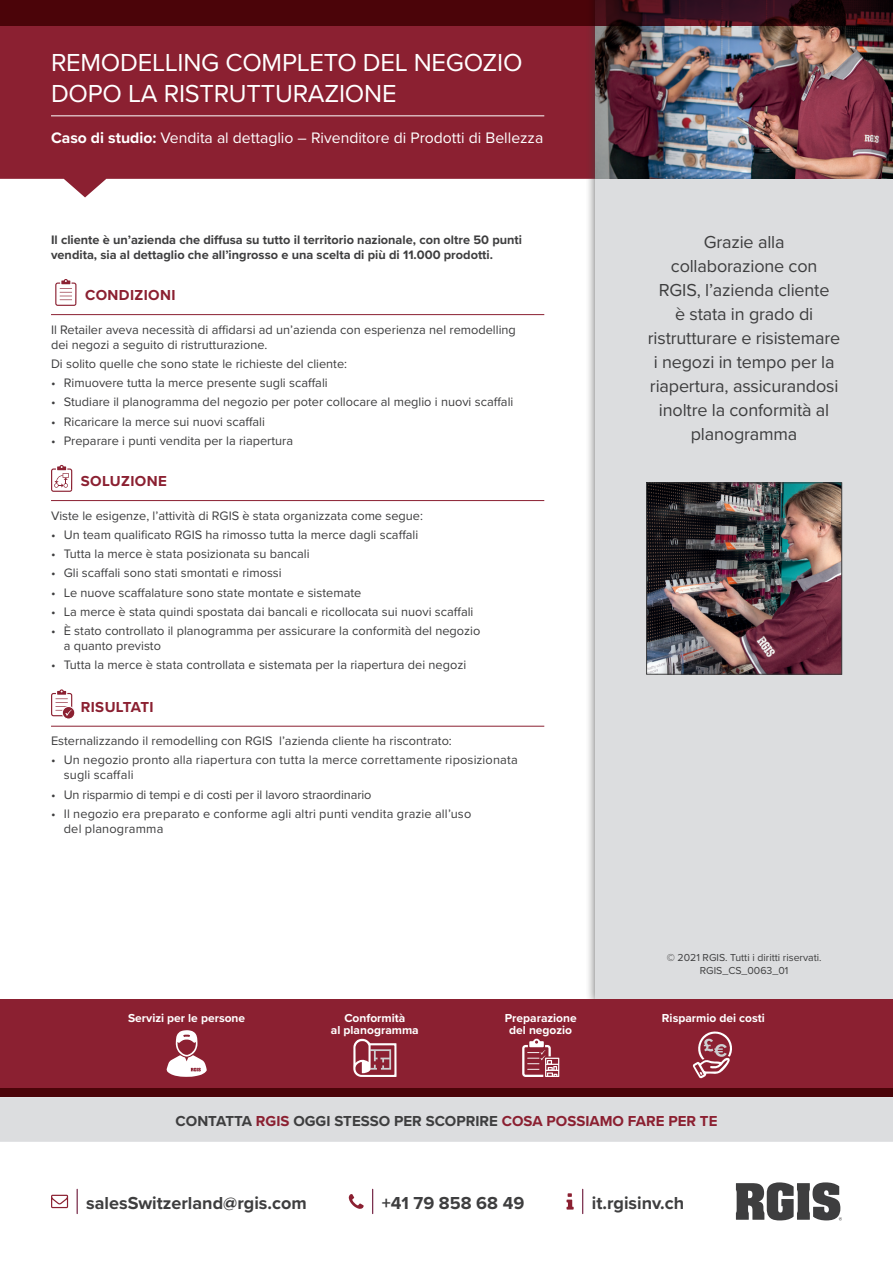
<style>
.page{position:relative;width:893px;height:1263px;background:#fff}
.page>*{position:absolute;margin:0;border:0;box-sizing:border-box;transform-origin:0 0}
.t1{font:25.5px/30.6px "Proxima Nova";letter-spacing:-.01em;color:#fff}
.t2{font:18px/24px "Proxima Nova";letter-spacing:-.01em;color:#3e3e3f;text-align:center}
.t3{font:700 18px "Proxima Nova";color:#3e3e3f}
.t4{font:15.75px "Proxima Nova";color:#fff}
.t5{font:700 15px "Proxima Nova";color:#3e3e3f}
.t6{font:700 15px "Proxima Nova";letter-spacing:.025em;color:#8b2031}
.t7{font:12.75px/15px "Proxima Nova";color:#3e3e3f}
.t8{font:700 12.75px/15px "Proxima Nova";color:#3e3e3f}
.t9{font:700 12px/12px "Proxima Nova";color:#fff;text-align:center}
.t10{font:10.5px/12.6px "Proxima Nova";color:#3e3e3f;text-align:center}
.s1{font-weight:700}
.s2{color:#8b2031}
</style>
<div class="page">
<svg style="left:582px;top:1189px;width:1px;height:24px"></svg>
<svg style="left:566px;top:1193px;width:8px;height:16px"></svg>
<svg style="left:736px;top:1182px;width:106px;height:38px"></svg>
<svg style="left:77px;top:1189px;width:1px;height:24px"></svg>
<svg style="left:51px;top:1195px;width:17px;height:13px"></svg>
<svg style="left:372px;top:1189px;width:1px;height:24px"></svg>
<svg style="left:349px;top:1194px;width:15px;height:15px"></svg>
<div style="left:0;top:1097px;width:893px;height:45px;background:#dcdddf"></div>
<svg style="left:0;top:26px;width:585px;height:171px;background:#973746"></svg>
<div style="left:585px;top:0;width:308px;height:1010px;background:#3e3e3f;opacity:.75"></div>
<div style="left:595px;top:0;width:298px;height:1001px;background:#dcdddf"></div>
<hr style="left:51px;top:116px;width:493px;height:1px;background:#fff">
<div style="left:0;top:999px;width:893px;height:98px;background:#8b2031"></div>
<img style="left:595px;top:26px;width:298px;height:153px">
<hr style="left:51px;top:314px;width:493px;height:1px;background:#8b2031">
<hr style="left:51px;top:500px;width:493px;height:1px;background:#8b2031">
<hr style="left:51px;top:726px;width:493px;height:1px;background:#8b2031">
<svg style="left:55px;top:279px;width:22px;height:27px"></svg>
<svg style="left:51px;top:465px;width:22px;height:27px"></svg>
<svg style="left:51px;top:689px;width:24px;height:30px"></svg>
<img style="left:648px;top:485px;width:192px;height:187px">
<div style="left:646px;top:483px;width:196px;height:191px;border:1px solid #3e3e3f"></div>
<svg style="left:0;top:0;width:893px;height:26px;background:#42060d"></svg>
<div style="left:0;top:1089px;width:893px;height:8px;background:#4b0409"></div>
<svg style="left:693px;top:1031px;width:39px;height:47px"></svg>
<svg style="left:166px;top:1030px;width:41px;height:47px"></svg>
<svg style="left:353px;top:1039px;width:44px;height:38px"></svg>
<svg style="left:522px;top:1039px;width:37px;height:38px"></svg>
<h1 class="t1" style="left:51px;top:46px;width:473px">REMODELLING COMPLETO DEL NEGOZIO<br>DOPO LA RISTRUTTURAZIONE</h1>
<p class="t4" style="left:51px;top:126px;width:494px"><span class="s1">Caso di studio:</span> Vendita al dettaglio – Rivenditore di Prodotti di Bellezza</p>
<p class="t8" style="left:51px;top:232px;width:473px">Il cliente è un’azienda che diffusa su tutto il territorio nazionale, con oltre 50 punti vendita, sia al dettaglio che all’ingrosso e una scelta di più di 11.000 prodotti.</p>
<p class="t6" style="left:85px;top:284px;width:92px">CONDIZIONI</p>
<p class="t7" style="left:51px;top:321px;width:466px">Il Retailer aveva necessità di affidarsi ad un’azienda con esperienza nel remodelling dei negozi a seguito di ristrutturazione.</p>
<p class="t7" style="left:51px;top:356px;width:298px">Di solito quelle che sono state le richieste del cliente:</p>
<p class="t7" style="left:51px;top:375px;width:278px">• Rimuovere tutta la merce presente sugli scaffali</p>
<p class="t7" style="left:51px;top:394px;width:464px">• Studiare il planogramma del negozio per poter collocare al meglio i nuovi scaffali</p>
<p class="t7" style="left:51px;top:413px;width:216px">• Ricaricare la merce sui nuovi scaffali</p>
<p class="t7" style="left:51px;top:433px;width:244px">• Preparare i punti vendita per la riapertura</p>
<p class="t6" style="left:81px;top:470px;width:88px">SOLUZIONE</p>
<p class="t7" style="left:51px;top:507px;width:373px">Viste le esigenze, l’attività di RGIS è stata organizzata come segue:</p>
<p class="t7" style="left:51px;top:526px;width:369px">• Un team qualificato RGIS ha rimosso tutta la merce dagli scaffali</p>
<p class="t7" style="left:51px;top:546px;width:260px">• Tutta la merce è stata posizionata su bancali</p>
<p class="t7" style="left:51px;top:565px;width:232px">• Gli scaffali sono stati smontati e rimossi</p>
<p class="t7" style="left:51px;top:584px;width:312px">• Le nuove scaffalature sono state montate e sistemate</p>
<p class="t7" style="left:51px;top:603px;width:424px">• La merce è stata quindi spostata dai bancali e ricollocata sui nuovi scaffali</p>
<p class="t7" style="left:64px;top:623px;width:418px;text-indent:-13px">• È stato controllato il planogramma per assicurare la conformità del negozio a quanto previsto</p>
<p class="t7" style="left:51px;top:657px;width:417px">• Tutta la merce è stata controllata e sistemata per la riapertura dei negozi</p>
<p class="t6" style="left:81px;top:696px;width:74px">RISULTATI</p>
<p class="t7" style="left:51px;top:733px;width:402px">Esternalizzando il remodelling con RGIS l’azienda cliente ha riscontrato:</p>
<p class="t7" style="left:64px;top:752px;width:456px;text-indent:-13px">• Un negozio pronto alla riapertura con tutta la merce correttamente riposizionata sugli scaffali</p>
<p class="t7" style="left:51px;top:786px;width:322px">• Un risparmio di tempi e di costi per il lavoro straordinario</p>
<p class="t7" style="left:64px;top:806px;width:409px;text-indent:-13px">• Il negozio era preparato e conforme agli altri punti vendita grazie all’uso del planogramma</p>
<h2 class="t2" style="left:648px;top:229px;width:194px">Grazie alla collaborazione con<br>RGIS, l’azienda cliente<br>è stata in grado di ristrutturare e risistemare i negozi in tempo per la riapertura, assicurandosi inoltre la conformità al planogramma</h2>
<p class="t10" style="left:667px;top:951px;width:156px">© 2021 RGIS. Tutti i diritti riservati.<br>RGIS_CS_0063_01</p>
<p class="t9" style="left:128px;top:1011px;width:119px">Servizi per le persone</p>
<p class="t9" style="left:344px;top:1011px;width:63px">Conformità</p>
<p class="t9" style="left:662px;top:1011px;width:105px">Risparmio dei costi</p>
<p class="t9" style="left:331px;top:1023px;width:89px">al planogramma</p>
<p class="t9" style="left:505px;top:1011px;width:74px">Preparazione del negozio</p>
<p class="t5" style="left:176px;top:1110px;width:543px">CONTATTA <span class="s2">RGIS</span> OGGI STESSO PER SCOPRIRE <span class="s2">COSA POSSIAMO FARE PER TE</span></p>
<h2 class="t3" style="left:86px;top:1189px;width:222px">salesSwitzerland@rgis.com</h2>
<h2 class="t3" style="left:382px;top:1189px;width:144px">+41 79 858 68 49</h2>
<h2 class="t3" style="left:592px;top:1189px;width:94px">it.rgisinv.ch</h2>
</div>
